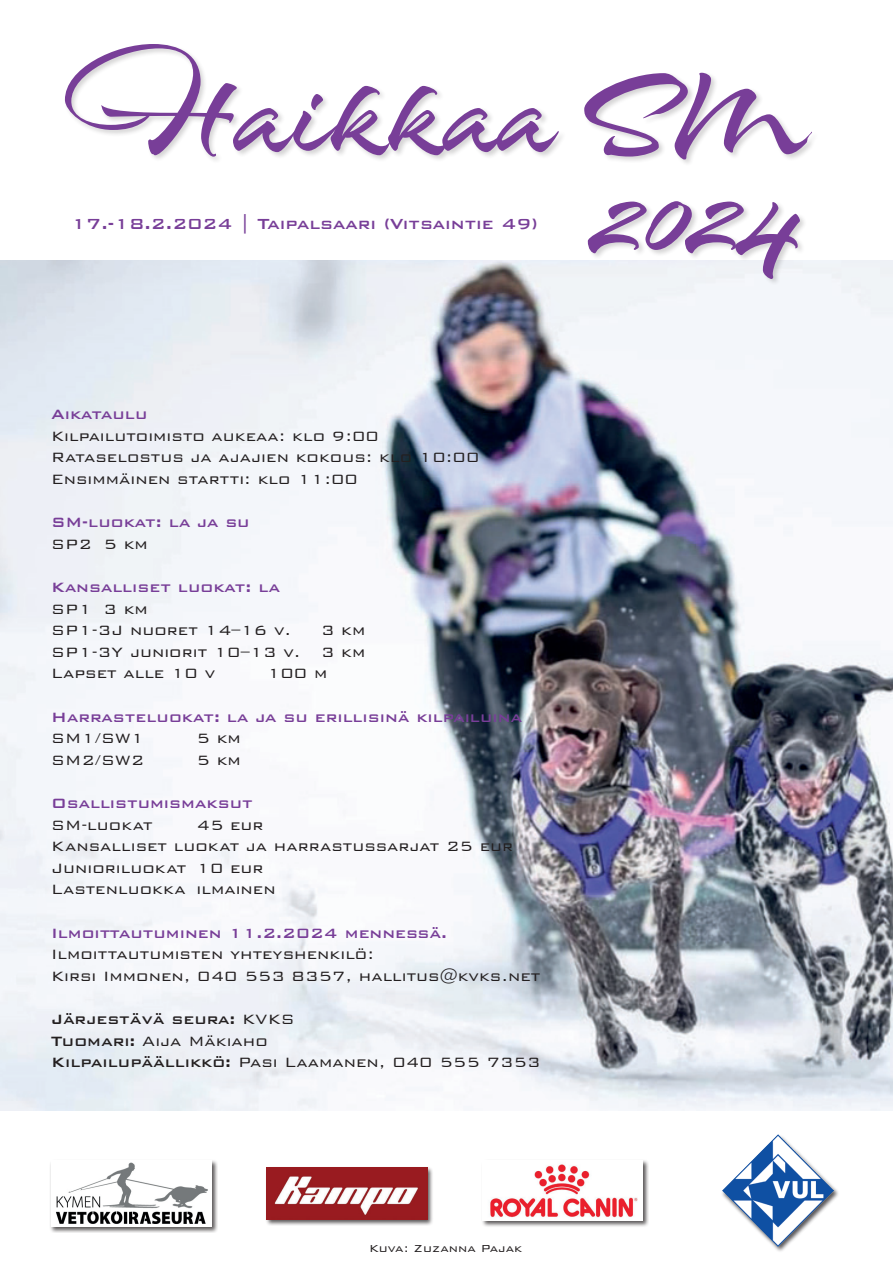
<style>
.page{position:relative;width:893px;height:1263px;background:#fff}
.page>*{position:absolute;margin:0;border:0;box-sizing:border-box;transform-origin:0 0}
.t1{font:129px "Salamat";color:#783e98}
.t2{font:108px "Salamat";color:#783e98}
.t3{font:500 19.5px "Bank Gothic BT";color:#783e98}
.t4{font:300 18px/21.6px "Bank Gothic BT";color:#231f20}
.t5{font:500 18px "Bank Gothic BT";color:#783e98}
.t6{font:500 18px/21.6px "Bank Gothic BT";color:#231f20}
.t7{font:300 13.5px "Bank Gothic BT";color:#231f20}
.s1{font-weight:300}
</style>
<div class="page">
<img style="left:0;top:260px;width:893px;height:851px">
<div style="left:721px;top:1134px;width:119px;height:119px;background:#231f20;opacity:.75"></div>
<img style="left:722px;top:1135px;width:112px;height:112px">
<div style="left:63px;top:43px;width:756px;height:243px;background:#231f20;opacity:.19"></div>
<div style="left:265px;top:1166px;width:169px;height:60px;background:#231f20;opacity:.75"></div>
<img style="left:267px;top:1167px;width:160px;height:52px">
<div style="left:481px;top:1159px;width:168px;height:68px;background:#231f20;opacity:.75"></div>
<img style="left:482px;top:1161px;width:161px;height:60px">
<div style="left:50px;top:1159px;width:168px;height:74px;background:#231f20;opacity:.75"></div>
<img style="left:51px;top:1161px;width:161px;height:65px">
<h2 class="t2" style="left:62px;top:48px;width:742px">Haikkaa SM</h2>
<p class="t3" style="left:71px;top:213px;width:468px">17.-18.2.2024 | Taipalsaari (Vitsaintie 49)</p>
<h1 class="t1" style="left:589px;top:126px;width:215px">2024</h1>
<p class="t5" style="left:51px;top:404px;width:98px">Aikataulu</p>
<p class="t4" style="left:51px;top:425px;width:430px">Kilpailutoimisto aukeaa: klo 9:00<br>Rataselostus ja ajajien kokous: klo 10:00<br>Ensimmäinen startti: klo 11:00</p>
<p class="t5" style="left:51px;top:512px;width:200px">SM-luokat: la ja su</p>
<p class="t4" style="left:51px;top:533px;width:98px">SP2 5 km</p>
<p class="t5" style="left:51px;top:577px;width:231px">Kansalliset luokat: la</p>
<p class="t4" style="left:51px;top:597px;width:242px">SP1 3 km<br>SP1-3J nuoret 14–16 v.</p>
<p class="t4" style="left:51px;top:619px;width:316px;text-align:justify;text-indent:270px">3 km SP1-3Y juniorit 10–13 v. 3 km Lapset alle 10 v</p>
<p class="t4" style="left:267px;top:662px;width:62px">100 m</p>
<p class="t5" style="left:51px;top:707px;width:473px">Harrasteluokat: la ja su erillisinä kilpailuina</p>
<p class="t4" style="left:51px;top:727px;width:95px">SM1/SW1</p>
<p class="t4" style="left:197px;top:727px;width:46px">5 km</p>
<p class="t4" style="left:51px;top:749px;width:95px">SM2/SW2</p>
<p class="t4" style="left:197px;top:749px;width:46px">5 km</p>
<p class="t5" style="left:51px;top:793px;width:203px">Osallistumismaksut</p>
<p class="t4" style="left:51px;top:813px;width:103px">SM-luokat</p>
<p class="t4" style="left:51px;top:813px;width:464px;text-indent:145px">45 eur<br>Kansalliset luokat ja harrastussarjat 25 eur<br>Junioriluokat 10 eur<br>Lastenluokka ilmainen</p>
<p class="t5" style="left:51px;top:923px;width:398px">Ilmoittautuminen 11.2.2024 mennessä.</p>
<p class="t4" style="left:51px;top:943px;width:491px">Ilmoittautumisten yhteyshenkilö:<br>Kirsi Immonen, 040 553 8357, hallitus@kvks.net</p>
<p class="t6" style="left:51px;top:1008px;width:491px">Järjestävä seura: <span class="s1">KVKS<br></span>Tuomari: <span class="s1">Aija Mäkiaho<br></span>Kilpailupäällikkö: <span class="s1">Pasi Laamanen, 040 555 7353</span></p>
<p class="t7" style="left:369px;top:1241px;width:155px">Kuva: Zuzanna Pajak</p>
</div>
